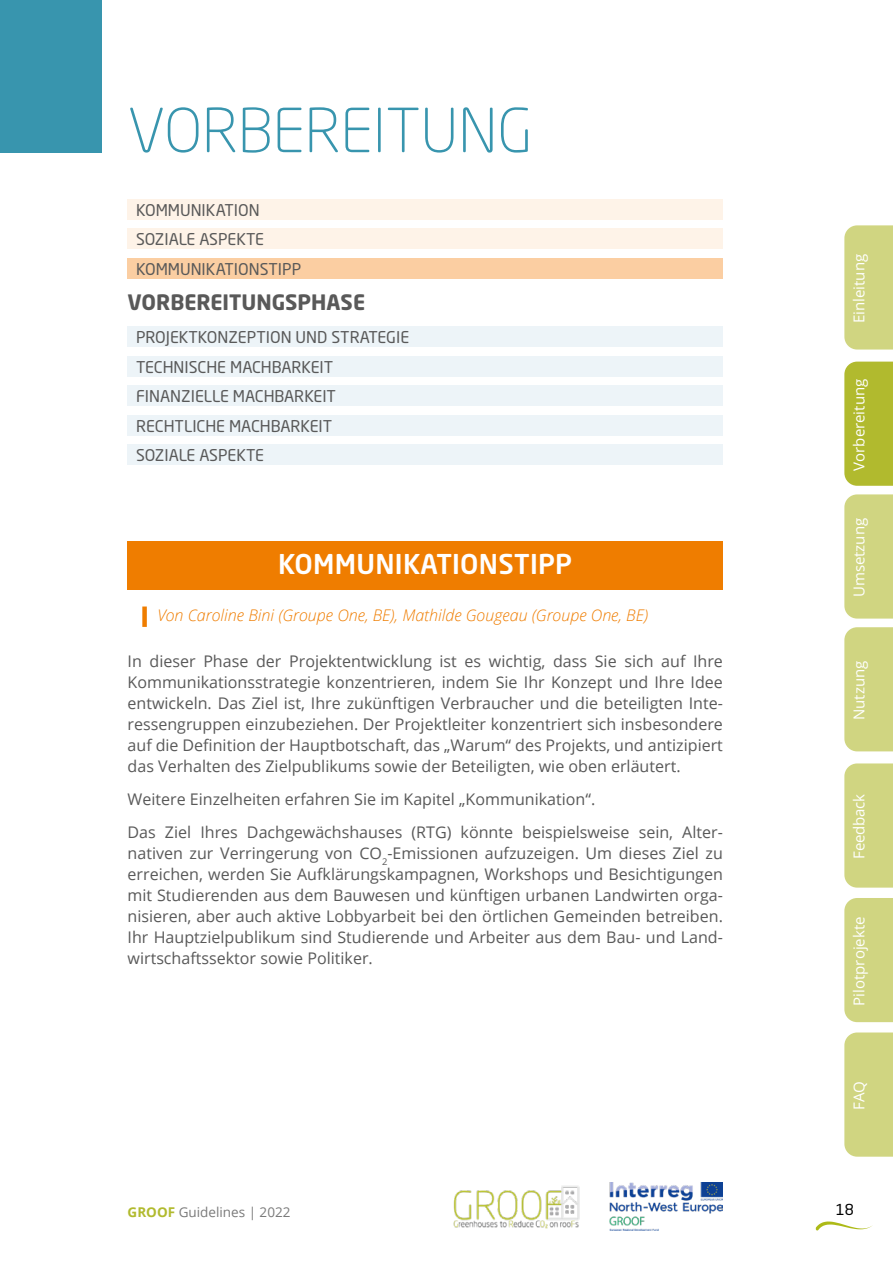
<style>
.page{position:relative;width:893px;height:1263px;background:#fff}
.page>*{position:absolute;margin:0;border:0;box-sizing:border-box;transform-origin:0 0}
.T1{font:300 60px "Neo Sans W1 G";color:#3895ae}
.T4_communication{font:500 27px "Neo Sans W1 G";letter-spacing:.01em;color:#fff}
.T2{font:700 21px "Neo Sans W1 G";color:#595959}
.Texte{font:16.05px/21px "Open Sans";color:#595959;text-align:justify}
.T3_non_actif{font:16.05px "Neo Sans W1 G";color:#595959}
.Redac_Communication{font:italic 300 16.05px "Open Sans";color:#ef7d00}
.T3_actif_orange{font:16.05px "Neo Sans W1 G";color:#595959}
.t1{font:15px "Open Sans";color:#fff}
.t2{font:15px "Open Sans";letter-spacing:-.02em;color:#fff}
.t3{font:15px "Neo Sans W1 G";color:#000}
.t4{font:13.5px "Open Sans";color:#7a7a7a}
.s1{font-weight:700;color:#b1ba2e}
</style>
<div class="page">
<div style="left:844px;top:627px;width:49px;height:124px;background:#d0d581"></div>
<svg style="left:816px;top:1221px;width:57px;height:10px"></svg>
<div style="left:844px;top:225px;width:49px;height:125px;background:#d0d581"></div>
<div style="left:844px;top:763px;width:49px;height:125px;background:#d0d581"></div>
<div style="left:844px;top:898px;width:49px;height:124px;background:#d0d581"></div>
<div style="left:844px;top:1032px;width:49px;height:125px;background:#d0d581"></div>
<div style="left:0;top:0;width:102px;height:153px;background:#3895ae"></div>
<img style="left:453px;top:1186px;width:127px;height:43px">
<img style="left:610px;top:1182px;width:113px;height:48px">
<div style="left:844px;top:362px;width:49px;height:124px;background:#b1ba2e"></div>
<div style="left:844px;top:494px;width:49px;height:125px;background:#d0d581"></div>
<div style="left:128px;top:199px;width:595px;height:20px;background:#fef3e8"></div>
<div style="left:128px;top:229px;width:595px;height:20px;background:#fef3e8"></div>
<div style="left:128px;top:258px;width:595px;height:20px;background:#fbcea2"></div>
<div style="left:128px;top:327px;width:595px;height:20px;background:#edf4f8"></div>
<div style="left:128px;top:356px;width:595px;height:20px;background:#edf4f8"></div>
<div style="left:128px;top:386px;width:595px;height:20px;background:#edf4f8"></div>
<div style="left:128px;top:415px;width:595px;height:20px;background:#edf4f8"></div>
<div style="left:128px;top:445px;width:595px;height:20px;background:#edf4f8"></div>
<div style="left:128px;top:541px;width:595px;height:48px;background:#ef7d00"></div>
<div style="left:142px;top:606px;width:5px;height:21px;background:#ef7d00"></div>
<p class="T1" style="left:128px;top:93px;width:407px">VORBEREITUNG</p>
<p class="T3_non_actif" style="left:136px;top:200px;width:125px">KOMMUNIKATION</p>
<p class="T3_non_actif" style="left:136px;top:229px;width:129px">SOZIALE ASPEKTE</p>
<p class="T3_actif_orange" style="left:136px;top:259px;width:167px">KOMMUNIKATIONSTIPP</p>
<p class="T2" style="left:128px;top:289px;width:239px">VORBEREITUNGSPHASE</p>
<p class="T3_non_actif" style="left:136px;top:327px;width:275px">PROJEKTKONZEPTION UND STRATEGIE</p>
<p class="T3_non_actif" style="left:136px;top:357px;width:199px">TECHNISCHE MACHBARKEIT</p>
<p class="T3_non_actif" style="left:136px;top:386px;width:202px">FINANZIELLE MACHBARKEIT</p>
<p class="T3_non_actif" style="left:136px;top:416px;width:198px">RECHTLICHE MACHBARKEIT</p>
<p class="T3_non_actif" style="left:136px;top:445px;width:129px">SOZIALE ASPEKTE</p>
<p class="T4_communication" style="left:278px;top:547px;width:295px">KOMMUNIKATIONSTIPP</p>
<p class="Redac_Communication" style="left:157px;top:604px;width:492px">Von Caroline Bini (Groupe One, BE), Mathilde Gougeau (Groupe One, BE)</p>
<p class="Texte" style="left:128px;top:651px;width:597px">In dieser Phase der Projektentwicklung ist es wichtig, dass Sie sich auf Ihre Kommunikationsstrategie konzentrieren, indem Sie Ihr Konzept und Ihre Idee entwickeln. Das Ziel ist, Ihre zukünftigen Verbraucher und die beteiligten Inte&shy;ressengruppen einzubeziehen. Der Projektleiter konzentriert sich insbesondere auf die Definition der Hauptbotschaft, das „Warum“ des Projekts, und antizipiert das Verhalten des Zielpublikums sowie der Beteiligten, wie oben erläutert.</p>
<p class="Texte" style="left:128px;top:789px;width:469px">Weitere Einzelheiten erfahren Sie im Kapitel „Kommunikation“.</p>
<p class="Texte" style="left:128px;top:821px;width:597px">Das Ziel Ihres Dachgewächshauses (RTG) könnte beispielsweise sein, Alter&shy;nativen zur Verringerung von CO<sub>2</sub>-Emissionen aufzuzeigen. Um dieses Ziel zu erreichen, werden Sie Aufklärungskampagnen, Workshops und Besichtigungen mit Studierenden aus dem Bauwesen und künftigen urbanen Landwirten orga&shy;nisieren, aber auch aktive Lobbyarbeit bei den örtlichen Gemeinden betreiben.<br>Ihr Hauptzielpublikum sind Studierende und Arbeiter aus dem Bau- und Land&shy;wirtschaftssektor sowie Politiker.</p>
<p class="t4" style="left:128px;top:1203px;width:164px"><span class="s1">GROOF</span> Guidelines | 2022</p>
<p class="t1" style="left:849px;top:323px;width:71px;rotate:-90deg">Einleitung</p>
<p class="t1" style="left:849px;top:471px;width:93px;rotate:-90deg">Vorbereitung</p>
<p class="t1" style="left:849px;top:597px;width:81px;rotate:-90deg">Umsetzung</p>
<p class="t1" style="left:849px;top:720px;width:61px;rotate:-90deg">Nutzung</p>
<p class="t2" style="left:849px;top:859px;width:66px;rotate:-90deg">Feedback</p>
<p class="t1" style="left:849px;top:1006px;width:91px;rotate:-90deg">Pilotprojekte</p>
<p class="t1" style="left:849px;top:1110px;width:30px;rotate:-90deg">FAQ</p>
<p class="t3" style="left:836px;top:1201px;width:20px">18</p>
</div>
